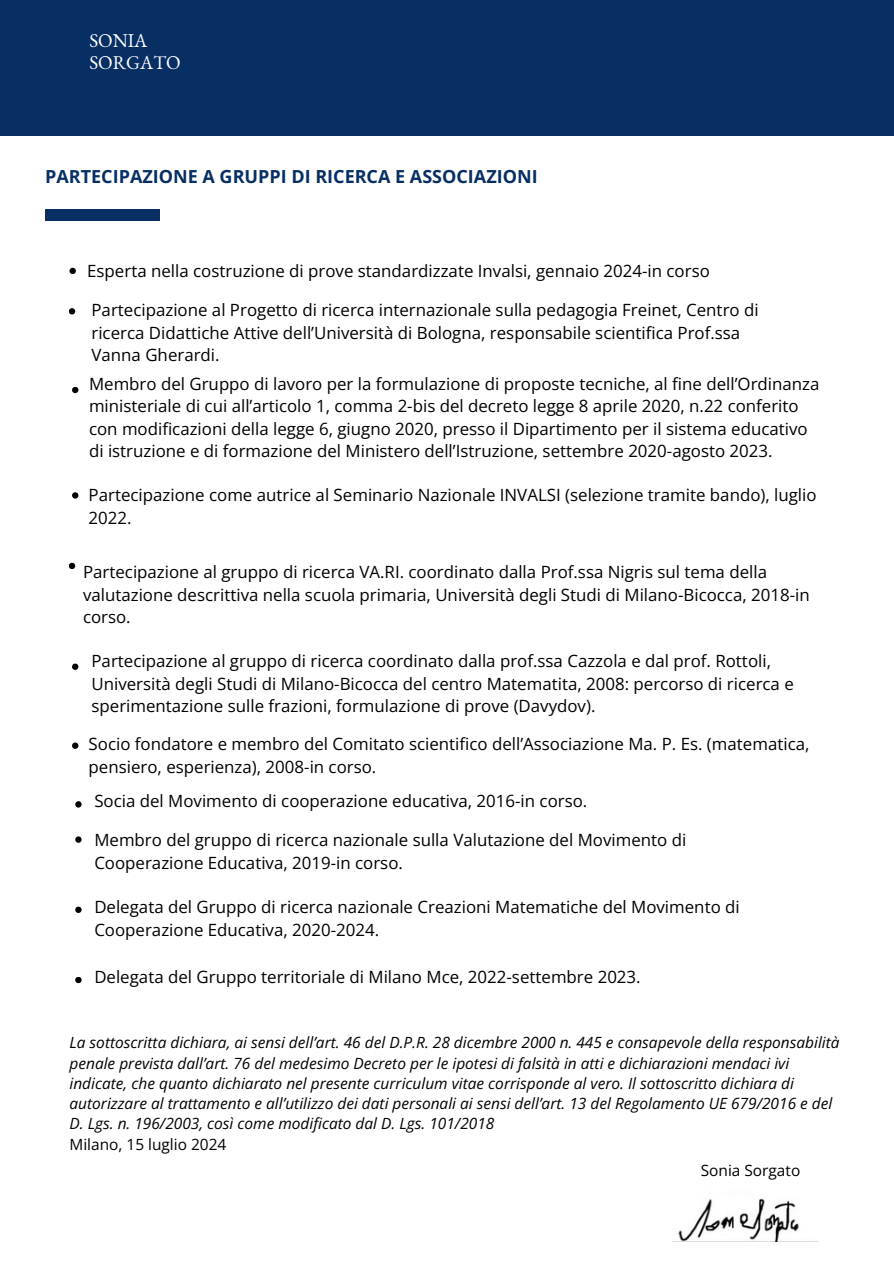
<style>
.page{position:relative;width:894px;height:1264px;background:#fff}
.page>*{position:absolute;margin:0;border:0;box-sizing:border-box;transform-origin:0 0}
.t1{font:19.05px/21.3px "EB Garamond";color:#fff}
.t2{font:700 18px "Open Sans";color:#082f64}
.t3{font:16.8px/22.5px "Open Sans";color:#000}
.t4{font:italic 15.45px/20.2px "Open Sans";color:#000}
.t5{font:15.45px "Open Sans";color:#000}
</style>
<div class="page">
<div style="left:0;top:0;width:892px;height:136px;background:#082f64"></div>
<div style="left:45px;top:209px;width:114px;height:11px;background:#082f64"></div>
<svg style="left:69px;top:268px;width:7px;height:6px"></svg>
<svg style="left:69px;top:308px;width:6px;height:6px"></svg>
<svg style="left:72px;top:387px;width:6px;height:6px"></svg>
<svg style="left:72px;top:492px;width:6px;height:6px"></svg>
<svg style="left:69px;top:563px;width:6px;height:6px"></svg>
<svg style="left:72px;top:663px;width:6px;height:7px"></svg>
<svg style="left:72px;top:742px;width:6px;height:7px"></svg>
<svg style="left:75px;top:801px;width:7px;height:6px"></svg>
<svg style="left:75px;top:836px;width:7px;height:6px"></svg>
<svg style="left:75px;top:906px;width:7px;height:7px"></svg>
<svg style="left:75px;top:977px;width:7px;height:6px"></svg>
<img style="left:678px;top:1198px;width:121px;height:43px">
<p class="t1" style="left:89px;top:30px;width:93px">SONIA<br>SORGATO</p>
<p class="t2" style="left:45px;top:164px;width:494px">PARTECIPAZIONE A GRUPPI DI RICERCA E ASSOCIAZIONI</p>
<p class="t3" style="left:87px;top:259px;width:624px">Esperta nella costruzione di prove standardizzate Invalsi, gennaio 2024-in corso</p>
<h1 class="t3" style="left:91px;top:298px;width:668px">Partecipazione al Progetto di ricerca internazionale sulla pedagogia Freinet, Centro di ricerca Didattiche Attive dell’Università di Bologna, responsabile scientifica Prof.ssa<br>Vanna Gherardi.</h1>
<p class="t3" style="left:89px;top:372px;width:731px">Membro del Gruppo di lavoro per la formulazione di proposte tecniche, al fine dell’Ordinanza ministeriale di cui all’articolo 1, comma 2-bis del decreto legge 8 aprile 2020, n.22 conferito con modificazioni della legge 6, giugno 2020, presso il Dipartimento per il sistema educativo di istruzione e di formazione del Ministero dell’Istruzione, settembre 2020-agosto 2023.</p>
<p class="t3" style="left:89px;top:483px;width:729px">Partecipazione come autrice al Seminario Nazionale INVALSI (selezione tramite bando), luglio<br>2022.</p>
<p class="t3" style="left:83px;top:560px;width:728px">Partecipazione al gruppo di ricerca VA.RI. coordinato dalla Prof.ssa Nigris sul tema della valutazione descrittiva nella scuola primaria, Università degli Studi di Milano-Bicocca, 2018-in corso.</p>
<p class="t3" style="left:91px;top:649px;width:703px">Partecipazione al gruppo di ricerca coordinato dalla prof.ssa Cazzola e dal prof. Rottoli,<br>Università degli Studi di Milano-Bicocca del centro Matematita, 2008: percorso di ricerca e sperimentazione sulle frazioni, formulazione di prove (Davydov).</p>
<p class="t3" style="left:89px;top:732px;width:722px">Socio fondatore e membro del Comitato scientifico dell’Associazione Ma. P. Es. (matematica, pensiero, esperienza), 2008-in corso.</p>
<p class="t3" style="left:94px;top:789px;width:494px">Socia del Movimento di cooperazione educativa, 2016-in corso.</p>
<p class="t3" style="left:94px;top:828px;width:593px">Membro del gruppo di ricerca nazionale sulla Valutazione del Movimento di<br>Cooperazione Educativa, 2019-in corso.</p>
<p class="t3" style="left:94px;top:895px;width:646px">Delegata del Gruppo di ricerca nazionale Creazioni Matematiche del Movimento di<br>Cooperazione Educativa, 2020-2024.</p>
<p class="t3" style="left:94px;top:965px;width:547px">Delegata del Gruppo territoriale di Milano Mce, 2022-settembre 2023.</p>
<p class="t4" style="left:69px;top:1032px;width:771px">La sottoscritta dichiara, ai sensi dell’art. 46 del D.P.R. 28 dicembre 2000 n. 445 e consapevole della responsabilità penale prevista dall’art. 76 del medesimo Decreto per le ipotesi di falsità in atti e dichiarazioni mendaci ivi indicate, che quanto dichiarato nel presente curriculum vitae corrisponde al vero. Il sottoscritto dichiara di autorizzare al trattamento e all’utilizzo dei dati personali ai sensi dell’art. 13 del Regolamento UE 679/2016 e del D. Lgs. n. 196/2003, così come modificato dal D. Lgs. 101/2018</p>
<p class="t5" style="left:69px;top:1133px;width:158px">Milano, 15 luglio 2024</p>
<p class="t5" style="left:700px;top:1159px;width:101px">Sonia Sorgato</p>
</div>
